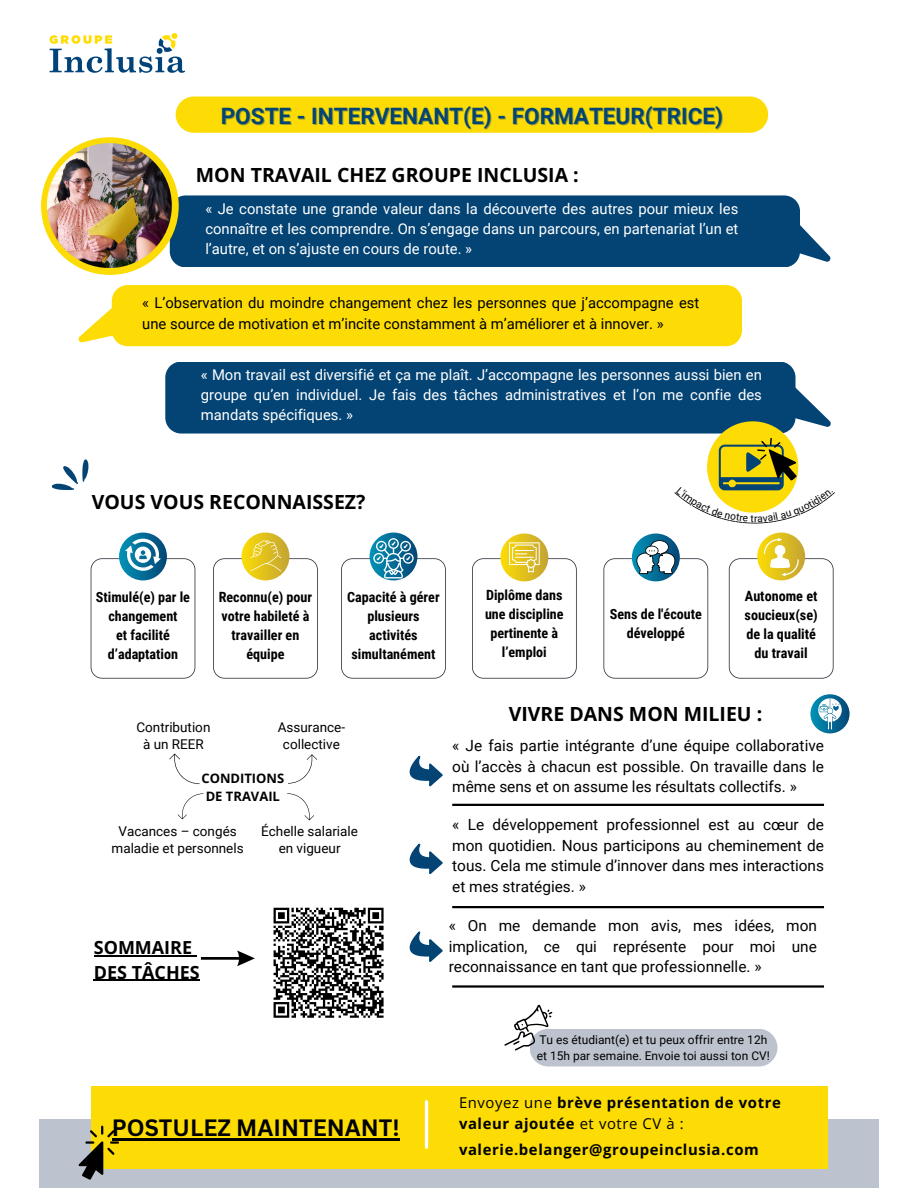
<style>
.page{position:relative;width:918px;height:1188px;background:#fff}
.page>*{position:absolute;margin:0;border:0;box-sizing:border-box;transform-origin:0 0}
.t1{font:700 23.1px "Canva Sans";color:#000}
.t2{font:700 22.5px "Roboto";color:#044474}
.t3{font:700 19.5px "Open Sans";color:#000}
.t4{font:700 18px "Open Sans";color:#000}
.t5{font:15.45px/20.5px "Roboto";color:#000;text-align:justify}
.t6{font:14.85px/20.1px "Roboto";color:#fff;text-align:justify}
.t7{font:14.85px/20.1px "Roboto";color:#000}
.t8{font:700 14.85px "Open Sans";letter-spacing:.04em;color:#000}
.t9{font:700 14.25px/19.2px "Roboto Condensed";color:#000;text-align:center}
.t10{font:700 14.1px/19.2px "Roboto Condensed";color:#000;text-align:center}
.t11{font:13.5px/16.8px "Roboto";color:#000;text-align:center}
.t12{font:700 12.9px/18.1px "Open Sans";color:#000;text-align:center}
.t13{font:12px/16px "Roboto";color:#000}
.s1{font-weight:400}
</style>
<div class="page">
<svg style="left:50px;top:33px;width:135px;height:40px"></svg>
<svg style="left:810px;top:694px;width:40px;height:39px"></svg>
<svg style="left:818px;top:698px;width:24px;height:31px"></svg>
<hr style="left:452px;top:804px;width:372px;height:2px;background:#000">
<hr style="left:452px;top:906px;width:372px;height:2px;background:#000">
<hr style="left:452px;top:985px;width:372px;height:3px;background:#000">
<svg style="left:409px;top:756px;width:34px;height:30px"></svg>
<svg style="left:409px;top:844px;width:34px;height:30px"></svg>
<svg style="left:409px;top:931px;width:34px;height:31px"></svg>
<svg style="left:169px;top:754px;width:31px;height:30px"></svg>
<svg style="left:290px;top:794px;width:24px;height:26px"></svg>
<svg style="left:178px;top:794px;width:23px;height:25px"></svg>
<svg style="left:288px;top:754px;width:29px;height:30px"></svg>
<svg style="left:119px;top:533px;width:48px;height:47px"></svg>
<svg style="left:242px;top:533px;width:47px;height:47px"></svg>
<svg style="left:370px;top:533px;width:47px;height:47px"></svg>
<svg style="left:632px;top:534px;width:48px;height:47px"></svg>
<svg style="left:757px;top:533px;width:48px;height:47px"></svg>
<svg style="left:729px;top:538px;width:104px;height:141px"></svg>
<svg style="left:91px;top:539px;width:104px;height:140px"></svg>
<svg style="left:213px;top:540px;width:105px;height:139px"></svg>
<svg style="left:341px;top:538px;width:105px;height:141px"></svg>
<svg style="left:603px;top:540px;width:105px;height:139px"></svg>
<svg style="left:500px;top:534px;width:48px;height:47px"></svg>
<svg style="left:472px;top:542px;width:105px;height:137px"></svg>
<div style="left:170px;top:195px;width:630px;height:72px;background:#044474"></div>
<svg style="left:773px;top:218px;width:58px;height:44px"></svg>
<div style="left:78px;top:285px;width:664px;height:61px;background:#fcdc04"></div>
<div style="left:165px;top:362px;width:631px;height:72px;background:#044474"></div>
<svg style="left:772px;top:384px;width:59px;height:43px"></svg>
<div style="left:41px;top:137px;width:138px;height:138px;background:#fcdc04;border-radius:50%"></div>
<img style="left:47px;top:143px;width:125px;height:125px;border-radius:50%">
<hr style="left:94px;top:955px;width:98px;height:1px;background:#000">
<hr style="left:94px;top:980px;width:106px;height:1px;background:#000">
<svg style="left:192px;top:951px;width:63px;height:15px"></svg>
<div style="left:530px;top:1029px;width:247px;height:38px;background:#bdc3ce;border-radius:19px"></div>
<svg style="left:504px;top:1005px;width:48px;height:46px"></svg>
<div style="left:39px;top:1119px;width:840px;height:69px;background:#bdc3ce"></div>
<div style="left:91px;top:1086px;width:736px;height:83px;background:#fcdc04"></div>
<hr style="left:425px;top:1102px;width:3px;height:45px;background:#fff">
<svg style="left:52px;top:459px;width:37px;height:31px"></svg>
<div style="left:707px;top:421px;width:91px;height:92px;background:#fcdc04;border-radius:50%"></div>
<svg style="left:273px;top:907px;width:111px;height:111px"></svg>
<div style="left:176px;top:97px;width:592px;height:36px;background:#fcdc04;border-radius:18px"></div>
<svg style="left:79px;top:1126px;width:40px;height:54px"></svg>
<hr style="left:112px;top:1138px;width:288px;height:2px;background:#000">
<svg style="left:674px;top:438px;width:161px;height:86px"></svg>
<p class="t2" style="left:221px;top:103px;width:504px">POSTE - INTERVENANT(E) - FORMATEUR(TRICE)</p>
<p class="t3" style="left:196px;top:161px;width:384px">MON TRAVAIL CHEZ GROUPE INCLUSIA :</p>
<p class="t6" style="left:205px;top:199px;width:534px">« Je constate une grande valeur dans la découverte des autres pour mieux les connaître et les comprendre. On s’engage dans un parcours, en partenariat l’un et l’autre, et on s’ajuste en cours de route. »</p>
<p class="t7" style="left:142px;top:293px;width:559px">« L’observation du moindre changement chez les personnes que j’accompagne est une source de motivation et m’incite constamment à m’améliorer et à innover. »</p>
<p class="t6" style="left:201px;top:365px;width:562px">« Mon travail est diversifié et ça me plaît. J’accompagne les personnes aussi bien en groupe qu’en individuel. Je fais des tâches administratives et l’on me confie des mandats spécifiques. »</p>
<p class="t3" style="left:92px;top:488px;width:275px">VOUS VOUS RECONNAISSEZ?</p>
<p class="t10" style="left:96px;top:587px;width:96px">Stimulé(e) par le changement</p>
<p class="t10" style="left:108px;top:626px;width:72px">et facilité d’adaptation</p>
<p class="t10" style="left:485px;top:585px;width:80px">Diplôme dans une discipline pertinente à l’emploi</p>
<p class="t10" style="left:219px;top:588px;width:95px">Reconnu(e) pour votre habileté à travailler en équipe</p>
<p class="t10" style="left:347px;top:588px;width:94px">Capacité à gérer plusieurs activités simultanément</p>
<p class="t9" style="left:745px;top:586px;width:75px">Autonome et soucieux(se) de la qualité du travail</p>
<p class="t10" style="left:610px;top:604px;width:94px">Sens de l'écoute développé</p>
<p class="t11" style="left:136px;top:719px;width:75px">Contribution à un REER</p>
<p class="t11" style="left:278px;top:719px;width:69px">Assurance&shy;collective</p>
<p class="t12" style="left:201px;top:769px;width:84px">CONDITIONS<br>DE TRAVAIL</p>
<p class="t11" style="left:112px;top:823px;width:134px">Vacances – congés maladie et personnels</p>
<p class="t11" style="left:261px;top:823px;width:98px">Échelle salariale en vigueur</p>
<p class="t4" style="left:94px;top:935px;width:100px">SOMMAIRE</p>
<p class="t4" style="left:94px;top:960px;width:108px">DES TÂCHES</p>
<p class="t3" style="left:509px;top:700px;width:255px">VIVRE DANS MON MILIEU :</p>
<p class="t5" style="left:452px;top:736px;width:373px">« Je fais partie intégrante d’une équipe collaborative où l’accès à chacun est possible. On travaille dans le même sens et on assume les résultats collectifs. »</p>
<p class="t5" style="left:452px;top:815px;width:373px">« Le développement professionnel est au cœur de mon quotidien. Nous participons au cheminement de tous. Cela me stimule d’innover dans mes interactions et mes stratégies. »</p>
<p class="t5" style="left:449px;top:915px;width:370px">« On me demande mon avis, mes idées, mon implication, ce qui représente pour moi une reconnaissance en tant que professionnelle. »</p>
<p class="t13" style="left:537px;top:1032px;width:235px">Tu es étudiant(e) et tu peux offrir entre 12h et 15h par semaine. Envoie toi aussi ton CV!</p>
<p class="t8" style="left:459px;top:1092px;width:323px"><span class="s1">Envoyez une</span> brève présentation de votre</p>
<p class="t1" style="left:112px;top:1111px;width:289px">POSTULEZ MAINTENANT!</p>
<p class="t8" style="left:459px;top:1113px;width:226px">valeur ajoutée <span class="s1">et votre CV à :</span></p>
<p class="t8" style="left:459px;top:1139px;width:301px">valerie.belanger@groupeinclusia.com</p>
</div>
